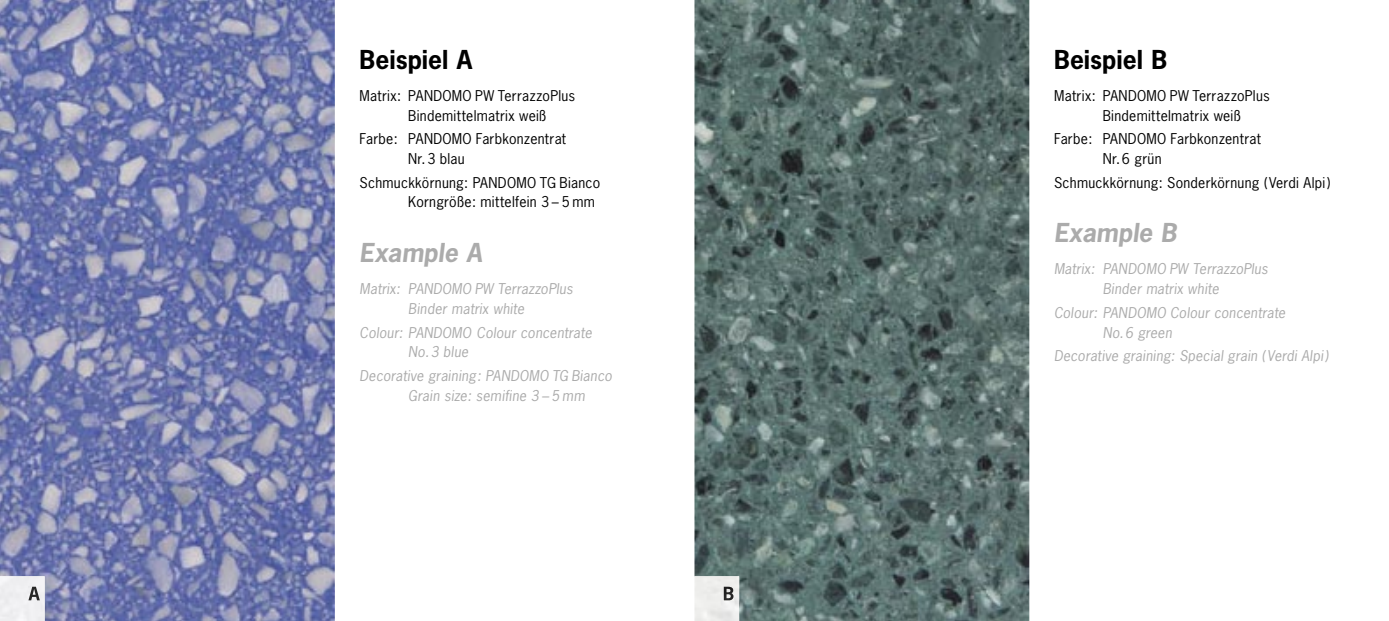
<style>
.page{position:relative;width:1389px;height:621px;background:#fff}
.page>*{position:absolute;margin:0;border:0;box-sizing:border-box;transform-origin:0 0}
.t1{font:700 24.5px "News Gothic";color:#000}
.t2{font:italic 700 24.5px "News Gothic";color:#ababab}
.t3{font:italic 14px/19.6px "News Gothic";letter-spacing:.015em;color:#ababab}
.t4{font:14px/19.6px "News Gothic";letter-spacing:.02em;color:#000}
</style>
<div class="page">
<img style="left:0;top:0;width:335px;height:620px">
<img style="left:694px;top:0;width:335px;height:620px">
<div style="left:0;top:575px;width:45px;height:45px;background:#efeff1"></div>
<svg style="left:28px;top:586px;width:12px;height:13px"></svg>
<img style="left:694px;top:575px;width:45px;height:45px">
<svg style="left:724px;top:586px;width:10px;height:13px"></svg>
<h1 class="t1" style="left:360px;top:44px;width:114px">Beispiel A</h1>
<p class="t4" style="left:408px;top:86px;width:169px;text-indent:-49px">Matrix: PANDOMO PW TerrazzoPlus<br>Bindemittelmatrix weiß</p>
<p class="t4" style="left:408px;top:129px;width:159px;text-indent:-49px">Farbe: PANDOMO Farbkonzentrat<br>Nr. 3 blau</p>
<p class="t4" style="left:408px;top:172px;width:193px;text-indent:-49px">Schmuckkörnung: PANDOMO TG Bianco<br>Korngröße: mittelfein 3 – 5 mm</p>
<h1 class="t2" style="left:360px;top:236px;width:124px">Example A</h1>
<p class="t3" style="left:360px;top:279px;width:215px;text-align:center">Matrix: PANDOMO PW TerrazzoPlus<br>Binder matrix white</p>
<p class="t3" style="left:408px;top:322px;width:185px;text-indent:-49px">Colour: PANDOMO Colour concentrate<br>No. 3 blue</p>
<p class="t3" style="left:408px;top:365px;width:205px;text-indent:-49px">Decorative graining: PANDOMO TG Bianco<br>Grain size: semifine 3 – 5 mm</p>
<h1 class="t1" style="left:1054px;top:44px;width:115px">Beispiel B</h1>
<p class="t4" style="left:1103px;top:86px;width:169px;text-indent:-49px">Matrix: PANDOMO PW TerrazzoPlus<br>Bindemittelmatrix weiß</p>
<p class="t4" style="left:1103px;top:129px;width:160px;text-indent:-49px">Farbe: PANDOMO Farbkonzentrat<br>Nr. 6 grün</p>
<p class="t4" style="left:1054px;top:172px;width:278px">Schmuckkörnung: Sonderkörnung (Verdi Alpi)</p>
<h1 class="t2" style="left:1054px;top:216px;width:124px">Example B</h1>
<p class="t3" style="left:1054px;top:259px;width:215px;text-align:center">Matrix: PANDOMO PW TerrazzoPlus<br>Binder matrix white</p>
<p class="t3" style="left:1103px;top:302px;width:184px;text-indent:-49px">Colour: PANDOMO Colour concentrate<br>No. 6 green</p>
<p class="t3" style="left:1054px;top:345px;width:276px">Decorative graining: Special grain (Verdi Alpi)</p>
</div>
